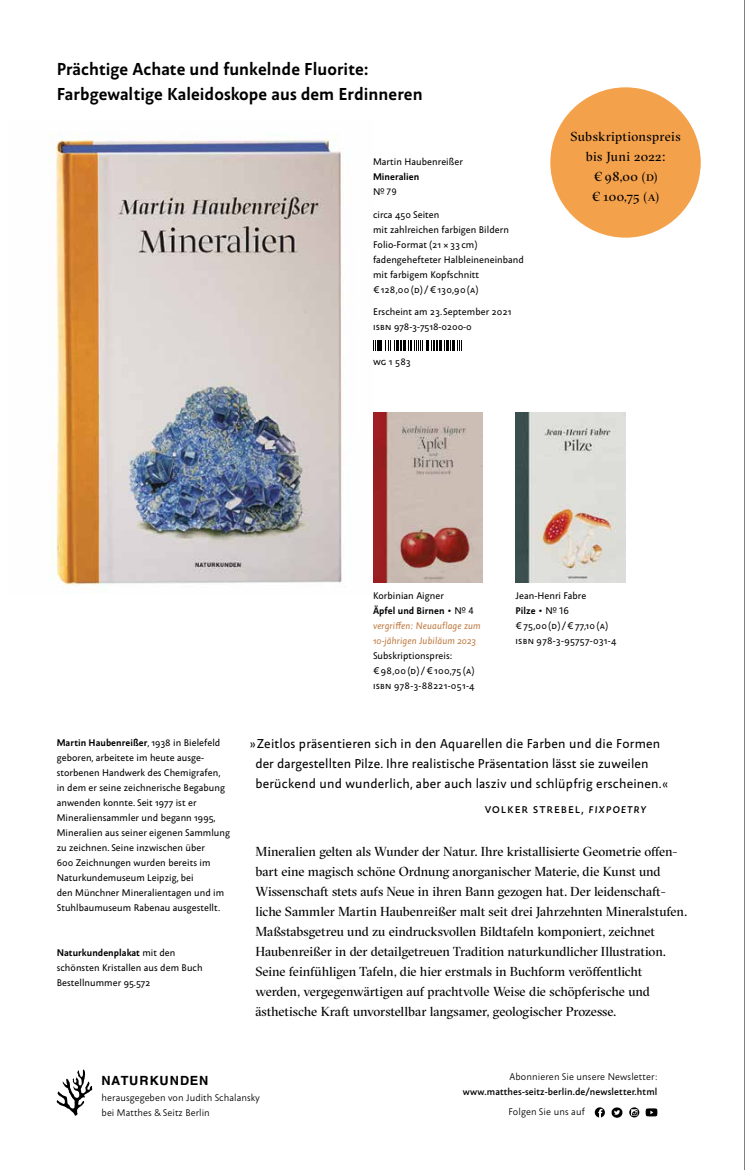
<style>
.page{position:relative;width:745px;height:1170px;background:#fff}
.page>*{position:absolute;margin:0;border:0;box-sizing:border-box;transform-origin:0 0}
.t1{font:700 17.5px/25px "abc Alena";letter-spacing:.005em;color:#000}
.t2{font:13px/20px "GT Sectra Fine";letter-spacing:-.005em;color:#000}
.t3{font:500 13px/20px "abc Alena";letter-spacing:.015em;color:#000}
.t4{font:13px/20px "GT Sectra Fine";letter-spacing:.025em;color:#000;text-align:center}
.t5{font:500 13px "abc Alena";letter-spacing:.055em;color:#000}
.t6{font:700 12.62px "Schulbuch Nord";letter-spacing:.055em;color:#000}
.t7{font:500 9.75px/15px "abc Alena";letter-spacing:.005em;color:#000}
.t8{font:9.75px/15px "abc Alena";letter-spacing:.005em;color:#000}
.t9{font:italic 500 9.75px/15px "abc Alena";letter-spacing:.015em;color:#c28049}
.t10{font:500 9.75px/15px "abc Alena";letter-spacing:.035em;color:#000}
.t11{font:600 9.75px "abc Alena";letter-spacing:.01em;color:#000}
.t12{font:700 9.75px "abc Alena";letter-spacing:.005em;color:#000}
.t13{font:500 9.38px "abc Alena";color:#000}
.s1{font-size:9.75px}
.s2{font-weight:700}
.s3{font-style:normal;color:#000}
.s4{font-weight:700;font-style:normal;color:#000}
.s5{font-style:italic}
</style>
<div class="page">
<img style="left:50px;top:134px;width:292px;height:459px">
<svg style="left:373px;top:340px;width:87px;height:10px"></svg>
<img style="left:373px;top:412px;width:109px;height:170px">
<img style="left:515px;top:412px;width:110px;height:170px">
<div style="left:550px;top:87px;width:150px;height:151px;background:#f4a14b;border-radius:50%"></div>
<svg style="left:594px;top:1107px;width:10px;height:10px"></svg>
<svg style="left:611px;top:1107px;width:28px;height:11px"></svg>
<svg style="left:645px;top:1108px;width:12px;height:8px"></svg>
<svg style="left:57px;top:1069px;width:35px;height:46px"></svg>
<hr style="left:744px;top:0;width:1px;height:1169px;background:#000">
<h1 class="t1" style="left:57px;top:55px;width:367px">Prächtige Achate und funkelnde Fluorite:<br>Farbgewaltige Kaleidoskope aus dem Erdinneren</h1>
<p class="t7" style="left:373px;top:154px;width:91px">Martin Haubenreißer</p>
<p class="t12" style="left:373px;top:170px;width:48px">Mineralien</p>
<p class="t13" style="left:373px;top:185px;width:25px"><span class="s1">№</span> 79</p>
<p class="t7" style="left:373px;top:206px;width:152px">circa 450 Seiten<br>mit zahlreichen farbigen Bildern<br>Folio-Format (21 ×33 cm) fadengehefteter Halbleineneinband mit farbigem Kopfschnitt €128,00(d)/€130,90(a)</p>
<p class="t7" style="left:373px;top:304px;width:140px">Erscheint am 23.September 2021 isbn 978-3-7518-0200-0</p>
<p class="t7" style="left:373px;top:354px;width:39px">wg 1 583</p>
<h2 class="t4" style="left:570px;top:126px;width:112px">Subskriptionspreis bis Juni 2022:<br>€ 98,00 (d)<br>€ 100,75 (a)</h2>
<p class="t7" style="left:57px;top:734px;width:175px"><span class="s2">Martin Haubenreißer</span>, 1938 in Bielefeld geboren, arbeitete im heute ausge&shy;storbenen Handwerk des Chemigrafen, in dem er seine zeichnerische Begabung anwenden konnte. Seit 1977 ist er Mineraliensammler und begann 1995, Mineralien aus seiner eigenen Sammlung zu zeichnen. Seine inzwischen über<br>600 Zeichnungen wurden bereits im Naturkundemuseum Leipzig, bei<br>den Münchner Mineralientagen und im Stuhlbaumuseum Rabenau ausgestellt.</p>
<p class="t7" style="left:57px;top:944px;width:147px"><span class="s2">Naturkundenplakat</span> mit den schönsten Kristallen aus dem Buch<br>Bestellnummer 95.572</p>
<p class="t9" style="left:373px;top:588px;width:109px"><span class="s3">Korbinian Aigner<br></span><span class="s4">Äpfel und Birnen</span> <span class="s3">• № 4 </span>vergriffen: Neuauflage zum<br>10-jährigen Jubiläum 2023</p>
<p class="t7" style="left:373px;top:648px;width:103px">Subskriptionspreis: €98,00(d)/€100,75(a) isbn 978-3-88221-051-4</p>
<p class="t10" style="left:515px;top:588px;width:102px">Jean-Henri Fabre<br><span class="s2">Pilze</span> • № 16 €75,00(d)/€77,10(a) isbn 978-3-95757-031-4</p>
<h2 class="t3" style="left:255px;top:733px;width:414px;text-indent:-5px">»Zeitlos präsentieren sich in den Aquarellen die Farben und die Formen der dargestellten Pilze. Ihre realistische Präsentation lässt sie zuweilen berückend und wunderlich, aber auch lasziv und schlüpfrig erscheinen.«</h2>
<h2 class="t5" style="left:484px;top:799px;width:163px">Volker Strebel, <span class="s5">Fixpoetry</span></h2>
<p class="t2" style="left:255px;top:840px;width:433px">Mineralien gelten als Wunder der Natur. Ihre kristallisierte Geometrie offen&shy;bart eine magisch schöne Ordnung anorganischer Materie, die Kunst und Wissenschaft stets aufs Neue in ihren Bann gezogen hat. Der leidenschaft&shy;liche Sammler Martin Haubenreißer malt seit drei Jahrzehnten Mineralstufen.<br>Maßstabsgetreu und zu eindrucksvollen Bildtafeln komponiert, zeichnet Haubenreißer in der detailgetreuen Tradition naturkundlicher Illustration.<br>Seine feinfühligen Tafeln, die hier erstmals in Buchform veröffentlicht werden, vergegenwärtigen auf prachtvolle Weise die schöpferische und ästhetische Kraft unvorstellbar langsamer, geologischer Prozesse.</p>
<p class="t6" style="left:102px;top:1072px;width:108px">NATURKUNDEN</p>
<p class="t8" style="left:102px;top:1089px;width:160px">herausgegeben von Judith Schalansky bei Matthes &amp; Seitz Berlin</p>
<p class="t8" style="left:509px;top:1068px;width:149px">Abonnieren Sie unsere Newsletter:</p>
<p class="t11" style="left:462px;top:1084px;width:196px">www.matthes-seitz-berlin.de/newsletter.html</p>
<p class="t8" style="left:508px;top:1103px;width:78px">Folgen Sie uns auf</p>
</div>
